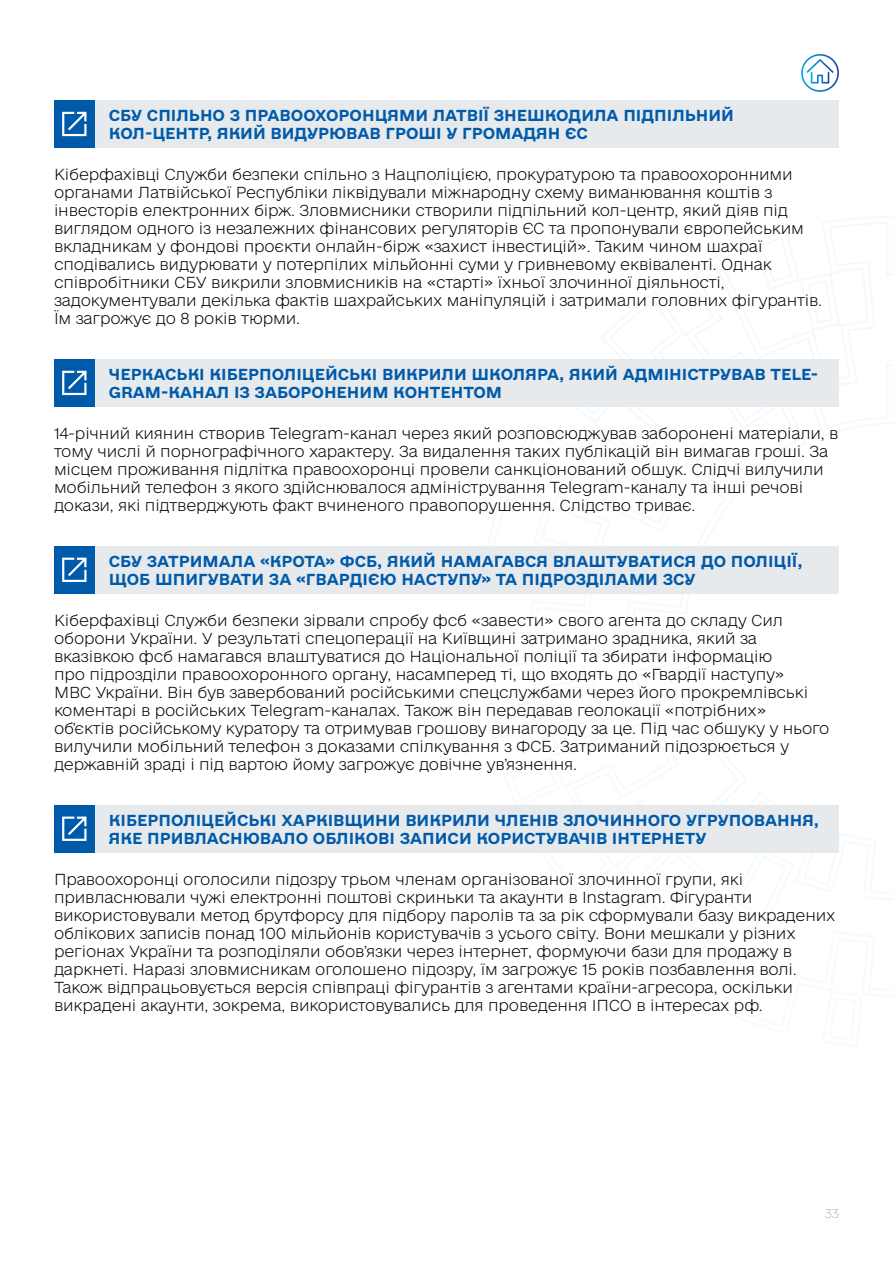
<style>
.page{position:relative;width:893px;height:1263px;background:#fff}
.page>*{position:absolute;margin:0;border:0;box-sizing:border-box;transform-origin:0 0}
.t1{font:15px/18px "e Ukraine Thin";letter-spacing:-.01em;color:#000}
.Подзаголовок{font:15px/18px "e Ukraine Head Bold";color:#005aaa}
.t2{font:12px "e Ukraine Thin";color:#b5b9bc}
</style>
<div class="page">
<svg style="left:801px;top:54px;width:38px;height:38px"></svg>
<div style="left:95px;top:100px;width:744px;height:48px;background:#e7eaec"></div>
<div style="left:95px;top:359px;width:744px;height:48px;background:#e7eaec"></div>
<div style="left:95px;top:546px;width:744px;height:48px;background:#e7eaec"></div>
<div style="left:95px;top:805px;width:744px;height:47px;background:#e7eaec"></div>
<div style="left:54px;top:100px;width:41px;height:48px;background:#005aaa"></div>
<div style="left:54px;top:359px;width:41px;height:48px;background:#005aaa"></div>
<div style="left:54px;top:546px;width:41px;height:48px;background:#005aaa"></div>
<div style="left:54px;top:805px;width:41px;height:47px;background:#005aaa"></div>
<svg style="left:62px;top:112px;width:24px;height:24px"></svg>
<svg style="left:62px;top:371px;width:24px;height:24px"></svg>
<svg style="left:62px;top:558px;width:24px;height:24px"></svg>
<svg style="left:62px;top:816px;width:24px;height:25px"></svg>
<p class="Подзаголовок" style="left:109px;top:107px;width:627px">СБУ СПІЛЬНО З ПРАВООХОРОНЦЯМИ ЛАТВІЇ ЗНЕШКОДИЛА ПІДПІЛЬНИЙ<br>КОЛ-ЦЕНТР, ЯКИЙ ВИДУРЮВАВ ГРОШІ У ГРОМАДЯН ЄС</p>
<p class="t1" style="left:54px;top:166px;width:770px">Кіберфахівці Служби безпеки спільно з Нацполіцією, прокуратурою та правоохоронними органами Латвійської Республіки ліквідували міжнародну схему виманювання коштів з інвесторів електронних бірж. Зловмисники створили підпільний кол-центр, який діяв під виглядом одного із незалежних фінансових регуляторів ЄС та пропонували європейським вкладникам у фондові проєкти онлайн-бірж «захист інвестицій». Таким чином шахраї сподівались видурювати у потерпілих мільйонні суми у гривневому еквіваленті. Однак співробітники СБУ викрили зловмисників на «старті» їхньої злочинної діяльності, задокументували декілька фактів шахрайських маніпуляцій і затримали головних фігурантів.<br>Їм загрожує до 8 років тюрми.</p>
<p class="Подзаголовок" style="left:109px;top:366px;width:711px">ЧЕРКАСЬКІ КІБЕРПОЛІЦЕЙСЬКІ ВИКРИЛИ ШКОЛЯРА, ЯКИЙ АДМІНІСТРУВАВ TELE-<br>GRAM-КАНАЛ ІЗ ЗАБОРОНЕНИМ КОНТЕНТОМ</p>
<p class="t1" style="left:54px;top:425px;width:786px">14-річний киянин створив Telegram-канал через який розповсюджував заборонені матеріали, в тому числі й порнографічного характеру. За видалення таких публікацій він вимагав гроші. За місцем проживання підлітка правоохоронці провели санкціонований обшук. Слідчі вилучили мобільний телефон з якого здійснювалося адміністрування Telegram-каналу та інші речові докази, які підтверджують факт вчиненого правопорушення. Слідство триває.</p>
<p class="Подзаголовок" style="left:109px;top:552px;width:695px">СБУ ЗАТРИМАЛА «КРОТА» ФСБ, ЯКИЙ НАМАГАВСЯ ВЛАШТУВАТИСЯ ДО ПОЛІЦІЇ,<br>ЩОБ ШПИГУВАТИ ЗА «ГВАРДІЄЮ НАСТУПУ» ТА ПІДРОЗДІЛАМИ ЗСУ</p>
<p class="t1" style="left:54px;top:612px;width:777px">Кіберфахівці Служби безпеки зірвали спробу фсб «завести» свого агента до складу Сил оборони України. У результаті спецоперації на Київщині затримано зрадника, який за вказівкою фсб намагався влаштуватися до Національної поліції та збирати інформацію<br>про підрозділи правоохоронного органу, насамперед ті, що входять до «Гвардії наступу»<br>МВС України. Він був завербований російськими спецслужбами через його прокремлівські коментарі в російських Telegram-каналах. Також він передавав геолокації «потрібних» об’єктів російському куратору та отримував грошову винагороду за це. Під час обшуку у нього вилучили мобільний телефон з доказами спілкування з ФСБ. Затриманий підозрюється у державній зраді і під вартою йому загрожує довічне ув’язнення.</p>
<p class="Подзаголовок" style="left:109px;top:811px;width:712px">КІБЕРПОЛІЦЕЙСЬКІ ХАРКІВЩИНИ ВИКРИЛИ ЧЛЕНІВ ЗЛОЧИННОГО УГРУПОВАННЯ,<br>ЯКЕ ПРИВЛАСНЮВАЛО ОБЛІКОВІ ЗАПИСИ КОРИСТУВАЧІВ ІНТЕРНЕТУ</p>
<p class="t1" style="left:54px;top:871px;width:783px">Правоохоронці оголосили підозру трьом членам організованої злочинної групи, які привласнювали чужі електронні поштові скриньки та акаунти в Instagram. Фігуранти використовували метод брутфорсу для підбору паролів та за рік сформували базу викрадених облікових записів понад 100 мільйонів користувачів з усього світу. Вони мешкали у різних регіонах України та розподіляли обов’язки через інтернет, формуючи бази для продажу в даркнеті. Наразі зловмисникам оголошено підозру, їм загрожує 15 років позбавлення волі.<br>Також відпрацьовується версія співпраці фігурантів з агентами країни-агресора, оскільки викрадені акаунти, зокрема, використовувались для проведення ІПСО в інтересах рф.</p>
<p class="t2" style="left:825px;top:1206px;width:15px">33</p>
</div>
